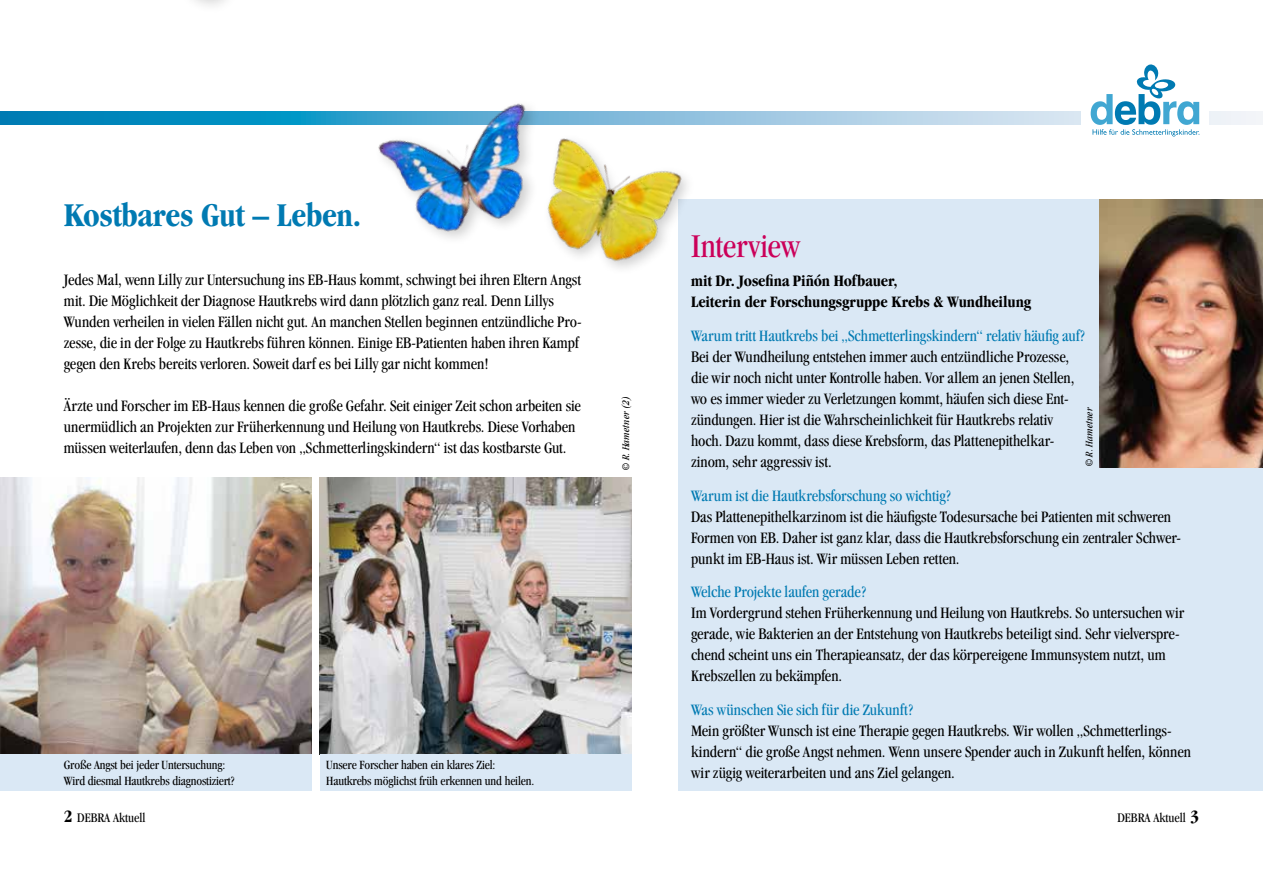
<style>
.page{position:relative;width:1263px;height:893px;background:#fff}
.page>*{position:absolute;margin:0;border:0;box-sizing:border-box;transform-origin:0 0}
.t1{font:700 condensed 34.5px "Garamond";letter-spacing:-.01em;color:#007ab2}
.t2{font:condensed 34.5px "Garamond";letter-spacing:-.005em;color:#cb0059}
.t3{font:condensed 16.5px/21px "Garamond";color:#000}
.t4{font:condensed 16.5px "Garamond";letter-spacing:-.005em;color:#007ab2}
.t5{font:700 condensed 16.5px/21px "Garamond";letter-spacing:-.005em;color:#000}
.t6{font:condensed 13.5px "Garamond";color:#000}
.t7{font:condensed 13.05px/15.6px "Garamond";letter-spacing:-.01em;color:#000}
.t8{font:italic condensed 10.5px "Garamond";letter-spacing:.02em;color:#000}
.s1{font-weight:700;font-size:18px}
</style>
<div class="page">
<svg style="left:0;top:111px;width:1263px;height:13px;background:#6db6d7"></svg>
<div style="left:1081px;top:52px;width:128px;height:89px;background:#fff"></div>
<svg style="left:1091px;top:64px;width:108px;height:72px"></svg>
<div style="left:678px;top:200px;width:585px;height:591px;background:#dae8f5"></div>
<img style="left:1099px;top:200px;width:164px;height:267px">
<img style="left:370px;top:103px;width:189px;height:135px">
<img style="left:512px;top:127px;width:189px;height:142px">
<img style="left:0;top:477px;width:311px;height:277px">
<img style="left:320px;top:477px;width:311px;height:277px">
<div style="left:0;top:754px;width:311px;height:37px;background:#dae8f5"></div>
<div style="left:320px;top:754px;width:311px;height:37px;background:#dae8f5"></div>
<h1 class="t1" style="left:64px;top:196px;width:299px">Kostbares Gut – Leben.</h1>
<p class="t3" style="left:64px;top:269px;width:519px">Jedes Mal, wenn Lilly zur Untersuchung ins EB-Haus kommt, schwingt bei ihren Eltern Angst mit. Die Möglichkeit der Diagnose Hautkrebs wird dann plötzlich ganz real. Denn Lillys Wunden verheilen in vielen Fällen nicht gut. An manchen Stellen beginnen entzündliche Pro&shy;zesse, die in der Folge zu Hautkrebs führen können. Einige EB-Patienten haben ihren Kampf gegen den Krebs bereits verloren. Soweit darf es bei Lilly gar nicht kommen!</p>
<p class="t3" style="left:64px;top:395px;width:519px">Ärzte und Forscher im EB-Haus kennen die große Gefahr. Seit einiger Zeit schon arbeiten sie unermüdlich an Projekten zur Früherkennung und Heilung von Hautkrebs. Diese Vorhaben müssen weiterlaufen, denn das Leben von „Schmetterlingskindern“ ist das kostbarste Gut.</p>
<p class="t7" style="left:64px;top:757px;width:172px">Große Angst bei jeder Untersuchung:<br>Wird diesmal Hautkrebs diagnostiziert?</p>
<p class="t7" style="left:326px;top:757px;width:210px">Unsere Forscher haben ein klares Ziel:<br>Hautkrebs möglichst früh erkennen und heilen.</p>
<h1 class="t2" style="left:691px;top:226px;width:110px">Interview</h1>
<p class="t5" style="left:691px;top:270px;width:342px">mit Dr. Josefina Piñón Hofbauer,<br>Leiterin der Forschungsgruppe Krebs &amp; Wundheilung</p>
<p class="t4" style="left:691px;top:326px;width:395px">Warum tritt Hautkrebs bei „Schmetterlingskindern“ relativ häufig auf?</p>
<p class="t3" style="left:691px;top:346px;width:385px">Bei der Wundheilung entstehen immer auch entzündliche Prozesse, die wir noch nicht unter Kontrolle haben. Vor allem an jenen Stellen, wo es immer wieder zu Verletzungen kommt, häufen sich diese Ent&shy;zündungen. Hier ist die Wahrscheinlichkeit für Hautkrebs relativ hoch. Dazu kommt, dass diese Krebsform, das Plattenepithelkar&shy;zinom, sehr aggressiv ist.</p>
<p class="t4" style="left:691px;top:486px;width:261px">Warum ist die Hautkrebsforschung so wichtig?</p>
<p class="t3" style="left:691px;top:506px;width:491px">Das Plattenepithelkarzinom ist die häufigste Todesursache bei Patienten mit schweren<br>Formen von EB. Daher ist ganz klar, dass die Hautkrebsforschung ein zentraler Schwer&shy;punkt im EB-Haus ist. Wir müssen Leben retten.</p>
<p class="t4" style="left:691px;top:583px;width:176px">Welche Projekte laufen gerade?</p>
<p class="t3" style="left:691px;top:603px;width:495px">Im Vordergrund stehen Früherkennung und Heilung von Hautkrebs. So untersuchen wir gerade, wie Bakterien an der Entstehung von Hautkrebs beteiligt sind. Sehr vielverspre&shy;chend scheint uns ein Therapieansatz, der das körpereigene Immunsystem nutzt, um Krebszellen zu bekämpfen.</p>
<p class="t4" style="left:691px;top:701px;width:223px">Was wünschen Sie sich für die Zukunft?</p>
<p class="t3" style="left:691px;top:720px;width:501px">Mein größter Wunsch ist eine Therapie gegen Hautkrebs. Wir wollen „Schmetterlings&shy;kindern“ die große Angst nehmen. Wenn unsere Spender auch in Zukunft helfen, können wir zügig weiterarbeiten und ans Ziel gelangen.</p>
<p class="t8" style="left:620px;top:471px;width:77px;rotate:-90deg">© R. Hametner (2)</p>
<p class="t8" style="left:1083px;top:467px;width:61px;rotate:-90deg">© R. Hametner</p>
<p class="t6" style="left:64px;top:810px;width:83px"><span class="s1">2</span> DEBRA Aktuell</p>
<p class="t6" style="left:1117px;top:810px;width:83px">DEBRA Aktuell <span class="s1">3</span></p>
</div>
